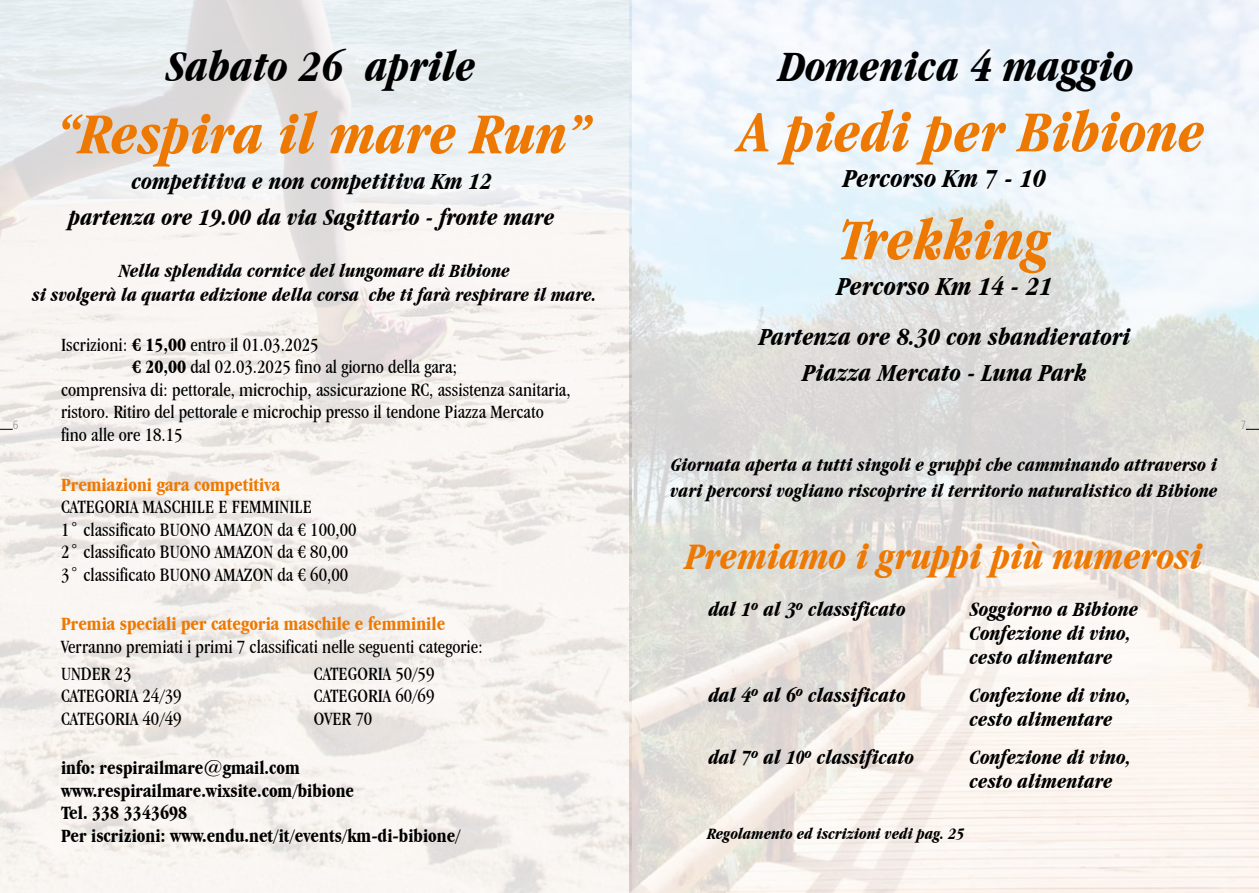
<style>
.page{position:relative;width:1259px;height:893px;background:#fff}
.page>*{position:absolute;margin:0;border:0;box-sizing:border-box;transform-origin:0 0}
.t1{font:italic 700 condensed 60px "Garamond IT Cby BT";color:#ed7902}
.t2{font:italic 700 condensed 45px "Garamond IT Cby BT";color:#000}
.t3{font:italic 700 condensed 39px "Garamond IT Cby BT";color:#ed7902}
.t4{font:italic 700 condensed 27px "Garamond IT Cby BT";color:#000}
.t5{font:italic 700 condensed 25.5px/36px "Garamond IT Cby BT";color:#000;text-align:center}
.t6{font:italic 700 condensed 24px/36px "Garamond IT Cby BT";color:#000;text-align:center}
.t7{font:italic 700 condensed 21px/24px "Garamond IT Cby BT";color:#000}
.t8{font:condensed 19.5px/22.5px "Garamond IT Cby BT";color:#000}
.t9{font:italic 700 condensed 19.5px/25.5px "Garamond IT Cby BT";color:#000}
.t10{font:700 condensed 19.5px/22.5px "Garamond IT Cby BT";color:#000}
.t11{font:700 condensed 19.5px "Garamond IT Cby BT";color:#ed7902}
.t12{font:italic 700 condensed 16.5px "Garamond IT Cby BT";color:#000}
.t13{font:300 condensed 12px "Frutiger LT Std";color:#969799}
.s1{font-weight:700}
</style>
<div class="page">
<img style="left:629px;top:0;width:630px;height:893px">
<svg style="left:0;top:429px;width:13px;height:1px"></svg>
<svg style="left:1246px;top:429px;width:13px;height:1px"></svg>
<h2 class="t2" style="left:166px;top:40px;width:311px">Sabato 26 aprile</h2>
<h2 class="t2" style="left:779px;top:40px;width:356px">Domenica 4 maggio</h2>
<h1 class="t1" style="left:738px;top:96px;width:469px">A piedi per Bibione</h1>
<h3 class="t4" style="left:843px;top:163px;width:204px">Percorso Km 7 - 10</h3>
<h1 class="t1" style="left:839px;top:204px;width:213px">Trekking</h1>
<h3 class="t4" style="left:837px;top:271px;width:217px">Percorso Km 14 - 21</h3>
<h3 class="t5" style="left:759px;top:318px;width:373px">Partenza ore 8.30 con sbandieratori<br>Piazza Mercato - Luna Park</h3>
<h1 class="t1" style="left:55px;top:98px;width:539px">“Respira il mare Run”</h1>
<p class="t6" style="left:69px;top:163px;width:487px">competitiva e non competitiva Km 12<br>partenza ore 19.00 da via Sagittario - fronte mare</p>
<p class="t9" style="left:33px;top:259px;width:566px;line-height:23.4px;text-align:center">Nella splendida cornice del lungomare di Bibione<br>si svolgerà la quarta edizione della corsa che ti farà respirare il mare.</p>
<p class="t8" style="left:61px;top:333px;width:259px">Iscrizioni: <span class="s1">€ 15,00</span> entro il 01.03.2025</p>
<p class="t8" style="left:132px;top:355px;width:327px"><span class="s1">€ 20,00</span> dal 02.03.2025 fino al giorno della gara;</p>
<p class="t8" style="left:61px;top:378px;width:511px">comprensiva di: pettorale, microchip, assicurazione RC, assistenza sanitaria,</p>
<p class="t8" style="left:61px;top:400px;width:484px">ristoro. Ritiro del pettorale e microchip presso il tendone Piazza Mercato</p>
<p class="t8" style="left:61px;top:423px;width:123px">fino alle ore 18.15</p>
<p class="t11" style="left:61px;top:473px;width:221px">Premiazioni gara competitiva</p>
<p class="t8" style="left:61px;top:495px;width:297px">CATEGORIA MASCHILE E FEMMINILE<br>1˚ classificato BUONO AMAZON da € 100,00<br>2˚ classificato BUONO AMAZON da € 80,00<br>3˚ classificato BUONO AMAZON da € 60,00</p>
<p class="t13" style="left:13px;top:418px;width:7px">6</p>
<p class="t13" style="left:1240px;top:418px;width:7px">7</p>
<p class="t9" style="left:670px;top:452px;width:549px">Giornata aperta a tutti singoli e gruppi che camminando attraverso i vari percorsi vogliano riscoprire il territorio naturalistico di Bibione</p>
<h3 class="t3" style="left:686px;top:533px;width:518px">Premiamo i gruppi più numerosi</h3>
<p class="t11" style="left:61px;top:613px;width:386px">Premia speciali per categoria maschile e femminile</p>
<p class="t8" style="left:61px;top:633px;width:423px;line-height:26.8px">Verranno premiati i primi 7 classificati nelle seguenti categorie:<br>UNDER 23</p>
<p class="t8" style="left:61px;top:685px;width:122px">CATEGORIA 24/39<br>CATEGORIA 40/49</p>
<p class="t8" style="left:314px;top:662px;width:122px;text-align:justify">CATEGORIA 50/59<br>CATEGORIA 60/69<br>OVER 70</p>
<p class="t10" style="left:61px;top:756px;width:401px">info: respirailmare@gmail.com www.respirailmare.wixsite.com/bibione<br>Tel. 338 3343698<br>Per iscrizioni: www.endu.net/it/events/km-di-bibione/</p>
<p class="t7" style="left:709px;top:597px;width:199px">dal 1º al 3º classificato</p>
<p class="t7" style="left:970px;top:597px;width:170px">Soggiorno a Bibione<br>Confezione di vino, cesto alimentare</p>
<p class="t7" style="left:709px;top:683px;width:199px">dal 4º al 6º classificato</p>
<p class="t7" style="left:970px;top:683px;width:163px">Confezione di vino, cesto alimentare</p>
<p class="t7" style="left:709px;top:745px;width:207px">dal 7º al 10º classificato</p>
<p class="t7" style="left:970px;top:745px;width:163px">Confezione di vino, cesto alimentare</p>
<p class="t12" style="left:707px;top:824px;width:259px">Regolamento ed iscrizioni vedi pag. 25</p>
</div>
